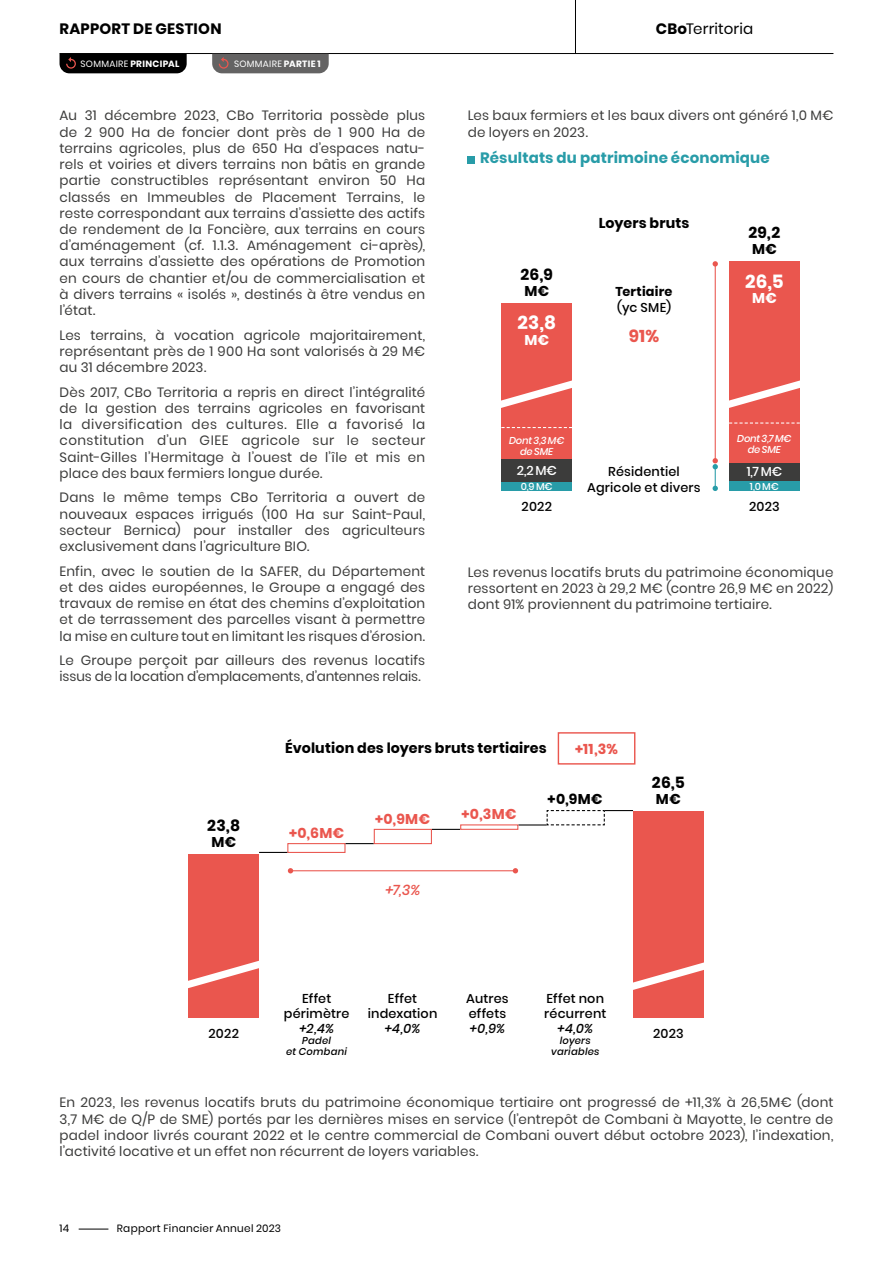
<style>
.page{position:relative;width:893px;height:1263px;background:#fff}
.page>*{position:absolute;margin:0;border:0;box-sizing:border-box;transform-origin:0 0}
.t1{font:700 18.6px "Poppins";color:#fff}
.t2{font:700 17.1px "Poppins";color:#ea564e}
.t3{font:700 15.6px "Poppins";letter-spacing:.015em;color:#000}
.t4{font:700 15px "Poppins";letter-spacing:.01em;color:#289ca8}
.t5{font:700 15px "Poppins";letter-spacing:.015em;color:#000}
.t6{font:15px "Poppins";letter-spacing:.01em;color:#000}
.t7{font:700 14.25px "Poppins";letter-spacing:.01em;color:#000}
.t8{font:700 14.25px "Poppins";letter-spacing:.025em;color:#ea564e}
.t9{font:italic 500 14.25px "Poppins";color:#ea564e}
.t10{font:700 14.25px "Poppins";color:#fff}
.t11{font:13.5px/16.2px "Poppins";letter-spacing:.015em;color:#3c3c3b;text-align:justify}
.t12{font:13.5px/16.2px "Poppins";letter-spacing:-.005em;color:#3c3c3b}
.t13{font:500 12.9px/15.6px "Poppins";letter-spacing:.015em;color:#000;text-align:center}
.t14{font:italic 500 12.9px "Poppins";color:#000}
.t15{font:500 12.9px "Poppins";color:#fff}
.t16{font:700 12.9px "Poppins";letter-spacing:.015em;color:#000}
.t17{font:10.5px "Poppins";letter-spacing:.025em;color:#000}
.t18{font:italic 500 10.05px/11.4px "Poppins";letter-spacing:.025em;color:#000;text-align:center}
.t19{font:italic 500 10.05px/11.4px "Poppins";letter-spacing:-.025em;color:#fff;text-align:center}
.t20{font:500 10.05px "Poppins";color:#fff}
.t21{font:700 9.15px "Poppins";letter-spacing:.035em;color:#fff}
.t22{font:9.15px "Poppins";letter-spacing:.035em;color:#fff}
.s1{font-weight:700}
.s2{font-weight:400}
</style>
<div class="page">
<div style="left:468px;top:156px;width:7px;height:7px;background:#289ca8"></div>
<hr style="left:290px;top:870px;width:225px;height:1px;background:#ea564e">
<svg style="left:288px;top:868px;width:5px;height:5px"></svg>
<svg style="left:513px;top:868px;width:5px;height:5px"></svg>
<div style="left:287px;top:843px;width:58px;height:10px;border:1px solid #ea564e"></div>
<svg style="left:345px;top:843px;width:29px;height:1px"></svg>
<svg style="left:259px;top:852px;width:28px;height:1px"></svg>
<svg style="left:432px;top:829px;width:28px;height:1px"></svg>
<div style="left:374px;top:829px;width:58px;height:15px;border:1px solid #ea564e"></div>
<div style="left:460px;top:824px;width:58px;height:6px;border:1px solid #ea564e"></div>
<svg style="left:518px;top:810px;width:115px;height:16px"></svg>
<div style="left:558px;top:732px;width:77px;height:32px;border:1px solid #ea564e"></div>
<div style="left:633px;top:811px;width:71px;height:206px;background:#ea564e"></div>
<svg style="left:633px;top:962px;width:71px;height:28px"></svg>
<div style="left:188px;top:854px;width:71px;height:163px;background:#ea564e"></div>
<svg style="left:188px;top:960px;width:71px;height:29px"></svg>
<hr style="left:715px;top:264px;width:1px;height:197px;background:#ea564e">
<svg style="left:713px;top:458px;width:5px;height:33px"></svg>
<svg style="left:713px;top:261px;width:5px;height:6px"></svg>
<div style="left:501px;top:303px;width:71px;height:157px;background:#ea564e"></div>
<div style="left:501px;top:460px;width:71px;height:22px;background:#3c3c3b"></div>
<div style="left:501px;top:482px;width:71px;height:9px;background:#289ca8"></div>
<svg style="left:501px;top:427px;width:71px;height:1px"></svg>
<div style="left:729px;top:261px;width:71px;height:202px;background:#ea564e"></div>
<div style="left:729px;top:463px;width:71px;height:18px;background:#3c3c3b"></div>
<div style="left:729px;top:481px;width:71px;height:10px;background:#289ca8"></div>
<svg style="left:729px;top:422px;width:71px;height:2px"></svg>
<svg style="left:501px;top:380px;width:71px;height:28px"></svg>
<svg style="left:729px;top:380px;width:71px;height:28px"></svg>
<svg style="left:79px;top:1229px;width:29px;height:1px"></svg>
<hr style="left:60px;top:53px;width:773px;height:1px;background:#000">
<hr style="left:575px;top:0;width:1px;height:53px;background:#000">
<div style="left:60px;top:54px;width:127px;height:19px;background:#000"></div>
<div style="left:212px;top:54px;width:117px;height:19px;background:#646363"></div>
<p class="t5" style="left:60px;top:20px;width:164px">RAPPORT DE GESTION</p>
<p class="t6" style="left:656px;top:20px;width:99px"><span class="s1">CBo</span>Territoria</p>
<p class="t21" style="left:81px;top:58px;width:100px"><span class="s2">SOMMAIRE</span> PRINCIPAL</p>
<p class="t22" style="left:234px;top:58px;width:88px">SOMMAIRE <span class="s1">PARTIE 1</span></p>
<p class="t11" style="left:60px;top:108px;width:367px">Au 31 décembre 2023, CBo Territoria possède plus de 2 900 Ha de foncier dont près de 1 900 Ha de terrains agricoles, plus de 650 Ha d’espaces natu&shy;rels et voiries et divers terrains non bâtis en grande partie constructibles représentant environ 50 Ha classés en Immeubles de Placement Terrains, le reste correspondant aux terrains d’assiette des actifs de rendement de la Foncière, aux terrains en cours d’aménagement (cf. 1.1.3. Aménagement ci-après), aux terrains d’assiette des opérations de Promotion en cours de chantier et/ou de commercialisation et à divers terrains « isolés », destinés à être vendus en l’état.</p>
<p class="t11" style="left:60px;top:327px;width:367px">Les terrains, à vocation agricole majoritairement, représentant près de 1 900 Ha sont valorisés à 29 M€ au 31 décembre 2023.</p>
<p class="t11" style="left:60px;top:384px;width:367px">Dès 2017, CBo Territoria a repris en direct l’intégralité de la gestion des terrains agricoles en favorisant la diversification des cultures. Elle a favorisé la constitution d’un GIEE agricole sur le secteur Saint-Gilles l’Hermitage à l’ouest de l’île et mis en place des baux fermiers longue durée.</p>
<p class="t11" style="left:60px;top:490px;width:367px">Dans le même temps CBo Territoria a ouvert de nouveaux espaces irrigués (100 Ha sur Saint-Paul, secteur Bernica) pour installer des agriculteurs exclusivement dans l’agriculture BIO.</p>
<p class="t11" style="left:60px;top:563px;width:367px">Enfin, avec le soutien de la SAFER, du Département et des aides européennes, le Groupe a engagé des travaux de remise en état des chemins d’exploitation et de terrassement des parcelles visant à permettre la mise en culture tout en limitant les risques d’érosion.</p>
<p class="t12" style="left:60px;top:652px;width:367px">Le Groupe perçoit par ailleurs des revenus locatifs issus de la location d’emplacements, d’antennes relais.</p>
<p class="t11" style="left:468px;top:108px;width:367px">Les baux fermiers et les baux divers ont généré 1,0 M€ de loyers en 2023.</p>
<p class="t4" style="left:480px;top:149px;width:291px">Résultats du patrimoine économique</p>
<p class="t3" style="left:521px;top:266px;width:34px">26,9</p>
<p class="t7" style="left:524px;top:283px;width:26px">M€</p>
<h1 class="t1" style="left:517px;top:312px;width:40px">23,8</h1>
<p class="t10" style="left:524px;top:331px;width:26px">M€</p>
<p class="t7" style="left:599px;top:215px;width:92px">Loyers bruts</p>
<p class="t16" style="left:616px;top:284px;width:58px">Tertiaire</p>
<p class="t13" style="left:617px;top:299px;width:56px">(yc SME)</p>
<p class="t2" style="left:629px;top:326px;width:32px">91%</p>
<p class="t19" style="left:509px;top:435px;width:57px">Dont 3,3 M€ de SME</p>
<p class="t15" style="left:517px;top:463px;width:42px">2,2 M€</p>
<p class="t20" style="left:521px;top:481px;width:33px">0,9 M€</p>
<p class="t13" style="left:587px;top:464px;width:115px">Résidentiel<br>Agricole et divers</p>
<p class="t3" style="left:748px;top:224px;width:34px">29,2</p>
<p class="t7" style="left:752px;top:241px;width:26px">M€</p>
<h1 class="t1" style="left:745px;top:270px;width:40px">26,5</h1>
<p class="t10" style="left:752px;top:290px;width:26px">M€</p>
<p class="t19" style="left:737px;top:433px;width:56px">Dont 3,7 M€ de SME</p>
<p class="t15" style="left:747px;top:464px;width:37px">1,7 M€</p>
<p class="t20" style="left:750px;top:480px;width:31px">1,0 M€</p>
<p class="t13" style="left:522px;top:499px;width:32px">2022</p>
<p class="t13" style="left:749px;top:499px;width:32px">2023</p>
<p class="t11" style="left:468px;top:564px;width:367px">Les revenus locatifs bruts du patrimoine économique ressortent en 2023 à 29,2 M€ (contre 26,9 M€ en 2022) dont 91% proviennent du patrimoine tertiaire.</p>
<p class="t3" style="left:207px;top:816px;width:34px">23,8</p>
<p class="t7" style="left:211px;top:833px;width:26px">M€</p>
<p class="t13" style="left:209px;top:1025px;width:32px">2022</p>
<p class="t7" style="left:285px;top:740px;width:263px">Évolution des loyers bruts tertiaires</p>
<p class="t8" style="left:575px;top:740px;width:44px">+11,3%</p>
<p class="t8" style="left:289px;top:824px;width:57px">+0,6M€</p>
<p class="t8" style="left:375px;top:810px;width:57px">+0,9M€</p>
<p class="t8" style="left:461px;top:806px;width:57px">+0,3M€</p>
<p class="t9" style="left:385px;top:882px;width:36px">+7,3%</p>
<p class="t7" style="left:548px;top:791px;width:57px">+0,9M€</p>
<p class="t3" style="left:652px;top:773px;width:34px">26,5</p>
<p class="t7" style="left:656px;top:790px;width:26px">M€</p>
<p class="t13" style="left:284px;top:990px;width:67px">Effet périmètre</p>
<p class="t14" style="left:299px;top:1020px;width:36px">+2,4%</p>
<p class="t18" style="left:286px;top:1035px;width:62px">Padel<br>et Combani</p>
<p class="t13" style="left:368px;top:990px;width:71px">Effet indexation</p>
<p class="t14" style="left:385px;top:1020px;width:37px">+4,0%</p>
<p class="t13" style="left:466px;top:990px;width:44px;text-align:left">Autres effets</p>
<p class="t14" style="left:470px;top:1020px;width:37px">+0,9%</p>
<p class="t13" style="left:544px;top:990px;width:64px;text-align:left">Effet non récurrent</p>
<p class="t14" style="left:558px;top:1020px;width:37px">+4,0%</p>
<p class="t18" style="left:551px;top:1035px;width:50px">loyers variables</p>
<p class="t13" style="left:653px;top:1025px;width:32px">2023</p>
<p class="t11" style="left:60px;top:1095px;width:775px">En 2023, les revenus locatifs bruts du patrimoine économique tertiaire ont progressé de +11,3% à 26,5M€ (dont 3,7 M€ de Q/P de SME) portés par les dernières mises en service (l’entrepôt de Combani à Mayotte, le centre de padel indoor livrés courant 2022 et le centre commercial de Combani ouvert début octobre 2023), l’indexation, l’activité locative et un effet non récurrent de loyers variables.</p>
<p class="t17" style="left:60px;top:1222px;width:11px">14</p>
<p class="t17" style="left:117px;top:1222px;width:166px">Rapport Financier Annuel 2023</p>
</div>
